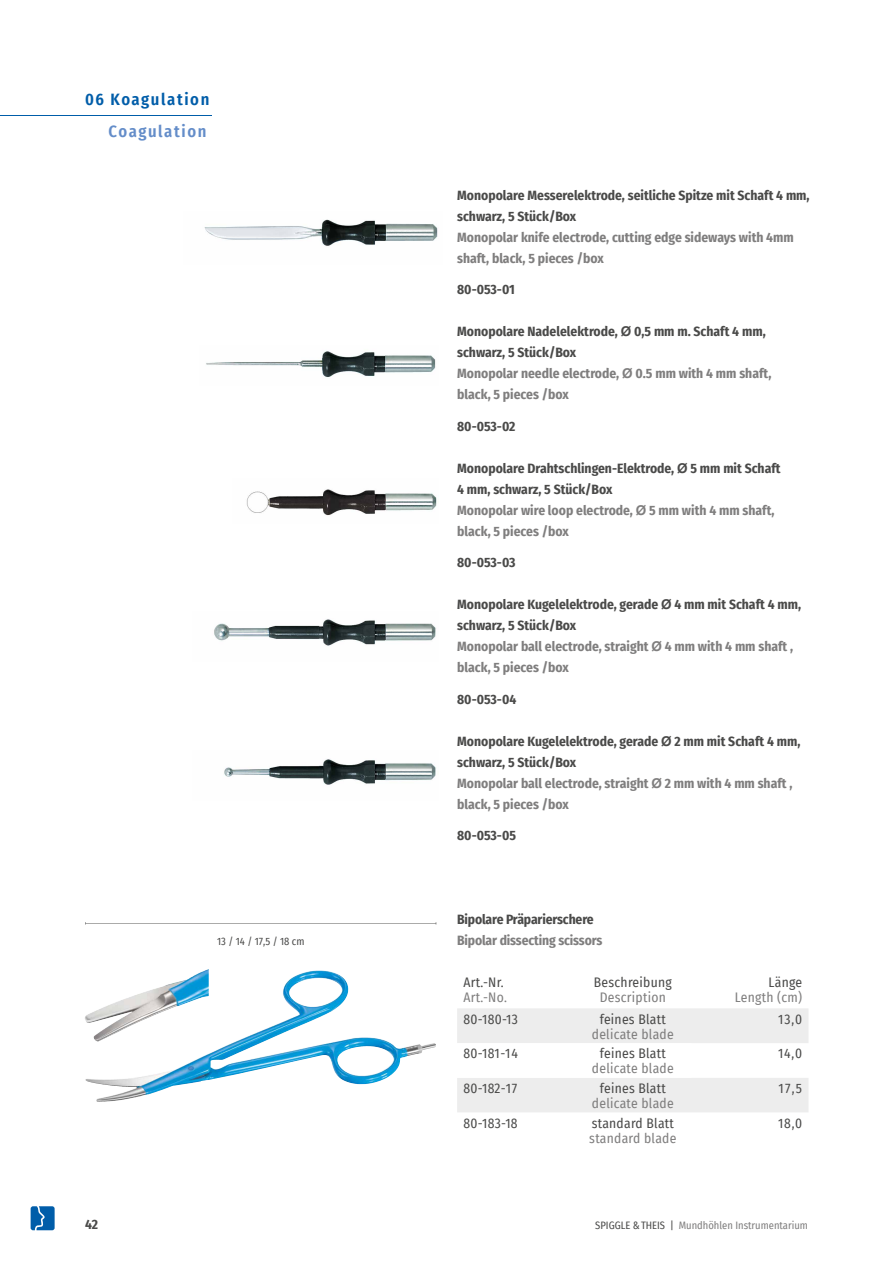
<style>
.page{position:relative;width:893px;height:1263px;background:#fff}
.page>*{position:absolute;margin:0;border:0;box-sizing:border-box;transform-origin:0 0}
.t1{font:600 16.5px "Fira Sans Condensed";letter-spacing:.1em;color:#005da9}
.t2{font:600 16.5px "Fira Sans Condensed";letter-spacing:.095em;color:#648dc9}
.t3{font:700 13.5px/21px "Fira Sans Condensed";color:#4a4a49}
.t4{font:13.5px "Fira Sans Condensed";letter-spacing:.02em;color:#4a4a49}
.t5{font:700 13.5px/21px "Fira Sans Condensed";color:#7f7e7e}
.t6{font:13.5px "Fira Sans Condensed";letter-spacing:.02em;color:#7f7e7e}
.t7{font:10.5px "Fira Sans Condensed";color:#7f7e7e}
.t8{font:10.5px "Fira Sans Condensed";color:#4a4a49}
.s1{font-family:"Arial"}
.s2{color:#7f7e7e}
.s3{font-family:"Arial";color:#7f7e7e}
.s4{color:#4a4a49}
</style>
<div class="page">
<hr style="left:0;top:116px;width:212px;height:1px;background:#005da9">
<svg style="left:457px;top:1008px;width:351px;height:104px"></svg>
<hr style="left:85px;top:923px;width:351px;height:1px;background:#4a4a49">
<img style="left:283px;top:970px;width:33px;height:44px">
<img style="left:131px;top:969px;width:78px;height:28px">
<img style="left:204px;top:219px;width:234px;height:27px">
<img style="left:206px;top:351px;width:230px;height:26px">
<img style="left:246px;top:489px;width:191px;height:27px">
<img style="left:214px;top:619px;width:222px;height:27px">
<img style="left:224px;top:759px;width:212px;height:26px">
<svg style="left:31px;top:1206px;width:24px;height:24px"></svg>
<p class="t1" style="left:85px;top:86px;width:126px">06 Koagulation</p>
<p class="t2" style="left:109px;top:117px;width:99px">Coagulation</p>
<p class="t8" style="left:217px;top:933px;width:89px">13 / 14 / 17,5 / 18 cm</p>
<p class="t3" style="left:457px;top:183px;width:354px">Monopolare Messerelektrode, seitliche Spitze mit Schaft 4 mm, schwarz, 5 Stück/Box</p>
<p class="t5" style="left:457px;top:225px;width:338px">Monopolar knife electrode, cutting edge sideways with 4mm shaft, black, 5 pieces /box</p>
<p class="t3" style="left:457px;top:278px;width:59px">80-053-01</p>
<p class="t3" style="left:457px;top:320px;width:316px">Monopolare Nadelelektrode, <span class="s1">Ø</span> 0,5 mm m. Schaft 4 mm, schwarz, 5 Stück/Box<br><span class="s2">Monopolar needle electrode,</span> <span class="s3">Ø</span> <span class="s2">0.5 mm with 4 mm shaft, black, 5 pieces /box</span></p>
<p class="t3" style="left:457px;top:414px;width:60px">80-053-02</p>
<p class="t3" style="left:457px;top:456px;width:325px">Monopolare Drahtschlingen-Elektrode, <span class="s1">Ø</span> 5 mm mit Schaft 4 mm, schwarz, 5 Stück/Box<br><span class="s2">Monopolar wire loop electrode,</span> <span class="s3">Ø</span> <span class="s2">5 mm with 4 mm shaft, black, 5 pieces /box</span></p>
<p class="t3" style="left:457px;top:551px;width:60px">80-053-03</p>
<p class="t3" style="left:457px;top:593px;width:345px">Monopolare Kugelelektrode, gerade <span class="s1">Ø</span> 4 mm mit Schaft 4 mm, schwarz, 5 Stück/Box<br><span class="s2">Monopolar ball electrode, straight</span> <span class="s3">Ø</span> <span class="s2">4 mm with 4 mm shaft , black, 5 pieces /box</span></p>
<p class="t3" style="left:457px;top:687px;width:61px">80-053-04</p>
<p class="t3" style="left:457px;top:729px;width:345px">Monopolare Kugelelektrode, gerade <span class="s1">Ø</span> 2 mm mit Schaft 4 mm, schwarz, 5 Stück/Box<br><span class="s2">Monopolar ball electrode, straight</span> <span class="s3">Ø</span> <span class="s2">2 mm with 4 mm shaft , black, 5 pieces /box</span></p>
<p class="t3" style="left:457px;top:824px;width:60px">80-053-05</p>
<p class="t3" style="left:457px;top:908px;width:138px">Bipolare Präparierschere</p>
<p class="t5" style="left:457px;top:929px;width:147px">Bipolar dissecting scissors</p>
<p class="t4" style="left:463px;top:972px;width:42px">Art.-Nr.</p>
<p class="t6" style="left:463px;top:987px;width:45px">Art.-No.</p>
<p class="t4" style="left:594px;top:972px;width:79px">Beschreibung</p>
<p class="t6" style="left:600px;top:987px;width:68px">Description</p>
<p class="t4" style="left:769px;top:972px;width:35px">Länge</p>
<p class="t6" style="left:735px;top:987px;width:69px">Length (cm)</p>
<p class="t4" style="left:463px;top:1009px;width:56px">80-180-13</p>
<p class="t4" style="left:600px;top:1009px;width:68px">feines Blatt</p>
<p class="t6" style="left:592px;top:1024px;width:83px">delicate blade</p>
<p class="t4" style="left:778px;top:1009px;width:25px">13,0</p>
<p class="t4" style="left:463px;top:1043px;width:56px">80-181-14</p>
<p class="t4" style="left:600px;top:1043px;width:68px">feines Blatt</p>
<p class="t6" style="left:592px;top:1058px;width:83px">delicate blade</p>
<p class="t4" style="left:778px;top:1043px;width:26px">14,0</p>
<p class="t4" style="left:463px;top:1078px;width:55px">80-182-17</p>
<p class="t4" style="left:600px;top:1078px;width:68px">feines Blatt</p>
<p class="t6" style="left:592px;top:1093px;width:83px">delicate blade</p>
<p class="t4" style="left:779px;top:1078px;width:25px">17,5</p>
<p class="t4" style="left:464px;top:1113px;width:56px">80-183-18</p>
<p class="t4" style="left:592px;top:1113px;width:84px">standard Blatt</p>
<p class="t6" style="left:589px;top:1128px;width:89px">standard blade</p>
<p class="t4" style="left:778px;top:1113px;width:26px">18,0</p>
<p class="t3" style="left:85px;top:1212px;width:15px">42</p>
<p class="t7" style="left:595px;top:1217px;width:214px"><span class="s4">SPIGGLE &amp; THEIS |</span> Mundhöhlen Instrumentarium</p>
</div>
